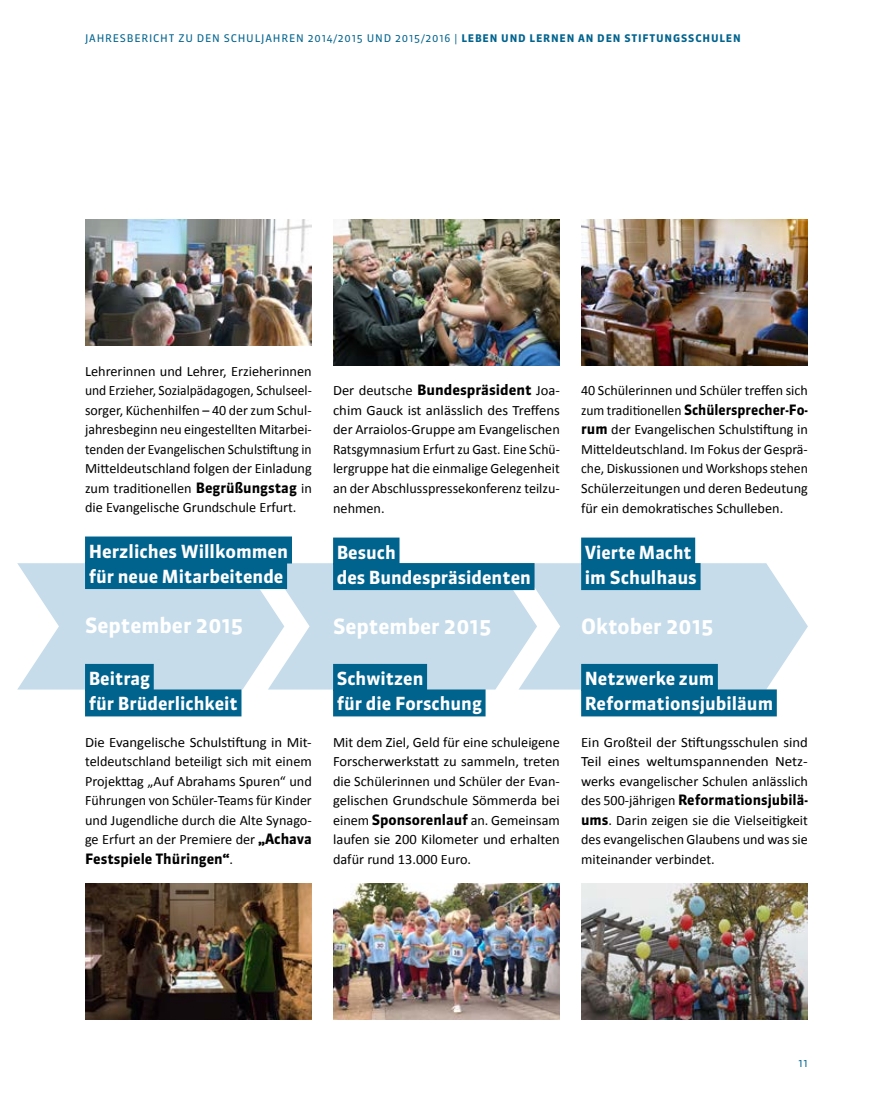
<style>
.page{position:relative;width:893px;height:1106px;background:#fff}
.page>*{position:absolute;margin:0;border:0;box-sizing:border-box;transform-origin:0 0}
.t1{font:700 21px "Sanuk";color:#fff}
.t2{font:700 18px/25.5px "Sanuk";color:#fff}
.t3{font:14.25px/19.5px "Calibri";color:#000;text-align:justify}
.t4{font:700 14.25px "Sanuk";color:#000}
.t5{font:700 14.25px "Sanuk";color:#000;scale:.96 1}
.t6{font:10.5px "Sanuk";letter-spacing:.08em;color:#00638e}
.s1{font-weight:700}
.s2{font-family:"Sanuk";font-weight:700}
.s3{font-family:"Calibri";font-weight:400}
</style>
<div class="page">
<svg style="left:17px;top:563px;width:791px;height:126px;background:#cde0ec"></svg>
<div style="left:85px;top:536px;width:207px;height:27px;background:#00638e"></div>
<div style="left:85px;top:562px;width:202px;height:27px;background:#00638e"></div>
<div style="left:85px;top:664px;width:69px;height:27px;background:#00638e"></div>
<div style="left:85px;top:689px;width:156px;height:27px;background:#00638e"></div>
<img style="left:85px;top:220px;width:227px;height:125px">
<img style="left:85px;top:883px;width:227px;height:136px">
<div style="left:333px;top:537px;width:66px;height:27px;background:#00638e"></div>
<div style="left:333px;top:563px;width:202px;height:27px;background:#00638e"></div>
<div style="left:333px;top:664px;width:94px;height:27px;background:#00638e"></div>
<div style="left:333px;top:689px;width:153px;height:27px;background:#00638e"></div>
<img style="left:333px;top:220px;width:227px;height:145px">
<img style="left:333px;top:883px;width:227px;height:136px">
<div style="left:581px;top:537px;width:114px;height:27px;background:#00638e"></div>
<div style="left:581px;top:563px;width:120px;height:27px;background:#00638e"></div>
<div style="left:581px;top:664px;width:137px;height:27px;background:#00638e"></div>
<div style="left:581px;top:689px;width:196px;height:27px;background:#00638e"></div>
<img style="left:581px;top:220px;width:227px;height:145px">
<img style="left:581px;top:883px;width:227px;height:136px">
<p class="t6" style="left:85px;top:32px;width:657px">JAHRESBERICHT ZU DEN SCHULJAHREN 2014/2015 UND 2015/2016 | <span class="s1">LEBEN UND LERNEN AN DEN STIFTUNGSSCHULEN</span></p>
<p class="t3" style="left:85px;top:361px;width:228px">Lehrerinnen und Lehrer, Erzieherinnen und Erzieher, Sozialpädagogen, Schulseel&shy;sorger, Küchenhilfen – 40 der zum Schul&shy;jahresbeginn neu eingestellten Mitarbei&shy;tenden der Evangelischen Schulstiftung in Mitteldeutschland folgen der Einladung zum traditionellen <span class="s2">Begrüßungstag</span> in die Evangelische Grundschule Erfurt.</p>
<p class="t2" style="left:89px;top:538px;width:201px">Herzliches Willkommen für neue Mitarbeitende</p>
<h1 class="t1" style="left:85px;top:612px;width:160px">September 2015</h1>
<p class="t2" style="left:89px;top:665px;width:151px">Beitrag<br>für Brüderlichkeit</p>
<p class="t3" style="left:85px;top:731px;width:228px">Die Evangelische Schulstiftung in Mit&shy;teldeutschland beteiligt sich mit einem Projekttag „Auf Abrahams Spuren“ und Führungen von Schüler-Teams für Kinder und Jugendliche durch die Alte Synago&shy;ge Erfurt an der Premiere der <span class="s2">„Achava</span></p>
<p class="t4" style="left:85px;top:849px;width:150px">Festspiele Thüringen“<span class="s3">.</span></p>
<p class="t3" style="left:333px;top:380px;width:228px">Der deutsche <span class="s2">Bundespräsident</span> Joa&shy;chim Gauck ist anlässlich des Treffens der Arraiolos-Gruppe am Evangelischen Ratsgymnasium Erfurt zu Gast. Eine Schü&shy;lergruppe hat die einmalige Gelegenheit an der Abschlusspressekonferenz teilzu&shy;nehmen.</p>
<p class="t2" style="left:337px;top:539px;width:196px">Besuch<br>des Bundespräsidenten</p>
<h1 class="t1" style="left:333px;top:613px;width:160px">September 2015</h1>
<p class="t2" style="left:337px;top:665px;width:147px">Schwitzen<br>für die Forschung</p>
<p class="t3" style="left:333px;top:731px;width:228px">Mit dem Ziel, Geld für eine schuleigene Forscherwerkstatt zu sammeln, treten die Schülerinnen und Schüler der Evan&shy;gelischen Grundschule Sömmerda bei einem <span class="s2">Sponsorenlauf</span> an. Gemeinsam laufen sie 200 Kilometer und erhalten dafür rund 13.000 Euro.</p>
<p class="t3" style="left:581px;top:380px;width:228px">40 Schülerinnen und Schüler treffen sich</p>
<p class="t5" style="left:581px;top:401px;width:238px"><span class="s3">zum traditionellen</span> Schülersprecher-Fo-</p>
<p class="t3" style="left:581px;top:419px;width:228px"><span class="s2">rum</span> der Evangelischen Schulstiftung in Mitteldeutschland. Im Fokus der Gesprä&shy;che, Diskussionen und Workshops stehen Schülerzeitungen und deren Bedeutung für ein demokratisches Schulleben.</p>
<p class="t2" style="left:585px;top:539px;width:114px">Vierte Macht im Schulhaus</p>
<h1 class="t1" style="left:581px;top:613px;width:134px">Oktober 2015</h1>
<p class="t2" style="left:585px;top:665px;width:190px">Netzwerke zum<br>Reformationsjubiläum</p>
<p class="t3" style="left:581px;top:731px;width:228px">Ein Großteil der Stiftungsschulen sind Teil eines weltumspannenden Netz&shy;werks evangelischer Schulen anlässlich</p>
<p class="t4" style="left:581px;top:791px;width:228px"><span class="s3">des 500-jährigen</span> Reformationsjubilä-</p>
<p class="t3" style="left:581px;top:809px;width:228px"><span class="s2">ums</span>. Darin zeigen sie die Vielseitigkeit des evangelischen Glaubens und was sie miteinander verbindet.</p>
<p class="t6" style="left:798px;top:1056px;width:11px">11</p>
</div>
